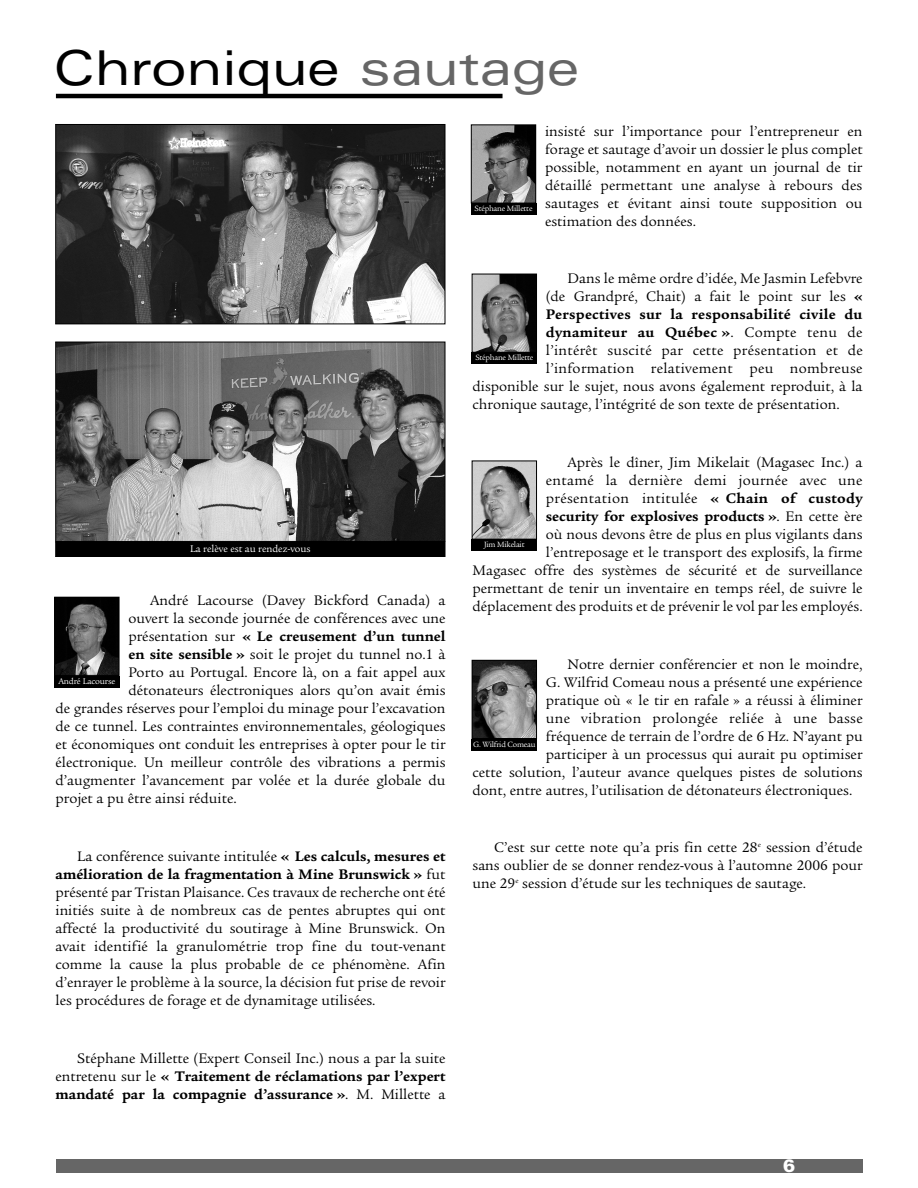
<style>
.page{position:relative;width:918px;height:1188px;background:#fff}
.page>*{position:absolute;margin:0;border:0;box-sizing:border-box;transform-origin:0 0}
.t1{font:expanded 48px "Univers";color:#000}
.t2{font:900 18px "Univers";color:#fff}
.t3{font:15px/18px "Legacy Serif";color:#000;text-align:justify}
.t4{font:15px "Legacy Serif";letter-spacing:.02em;color:#000}
.t5{font:700 15px "Legacy Serif";letter-spacing:.02em;color:#000}
.t6{font:700 15px "Legacy Serif";color:#000}
.t7{font:10.5px "Legacy Serif";letter-spacing:-.005em;color:#fff}
.t8{font:9px "Legacy Serif";letter-spacing:-.015em;color:#fff}
.t9{font:8.25px "Legacy Serif";letter-spacing:-.025em;color:#fff}
.s1{color:#666}
.s2{font-weight:400}
.s3{font-weight:700}
</style>
<div class="page">
<div style="left:56px;top:1159px;width:807px;height:13px;background:#666"></div>
<hr style="left:56px;top:94px;width:447px;height:4px;background:#000">
<img style="left:57px;top:126px;width:386px;height:196px">
<div style="left:55px;top:124px;width:390px;height:200px;border:1px solid #000"></div>
<img style="left:57px;top:344px;width:386px;height:196px">
<div style="left:55px;top:342px;width:390px;height:200px;border:1px solid #000"></div>
<div style="left:56px;top:542px;width:389px;height:14px;background:#000"></div>
<div style="left:55px;top:542px;width:390px;height:15px;border:1px solid #000"></div>
<img style="left:56px;top:599px;width:61px;height:75px">
<div style="left:54px;top:597px;width:65px;height:79px;border:1px solid #000"></div>
<div style="left:54px;top:676px;width:65px;height:12px;background:#000"></div>
<img style="left:473px;top:126px;width:61px;height:75px">
<div style="left:471px;top:124px;width:65px;height:79px;border:1px solid #000"></div>
<div style="left:471px;top:203px;width:65px;height:12px;background:#000"></div>
<img style="left:474px;top:276px;width:61px;height:75px">
<div style="left:472px;top:274px;width:65px;height:79px;border:1px solid #000"></div>
<div style="left:472px;top:352px;width:65px;height:12px;background:#000"></div>
<img style="left:474px;top:463px;width:61px;height:75px">
<div style="left:472px;top:461px;width:65px;height:79px;border:1px solid #000"></div>
<div style="left:472px;top:539px;width:65px;height:12px;background:#000"></div>
<img style="left:474px;top:662px;width:61px;height:75px">
<div style="left:472px;top:660px;width:65px;height:79px;border:1px solid #000"></div>
<div style="left:472px;top:739px;width:65px;height:12px;background:#000"></div>
<h1 class="t1" style="left:52px;top:40px;width:528px">Chronique <span class="s1">sautage</span></h1>
<p class="t9" style="left:475px;top:204px;width:59px">Stéphane Millette</p>
<p class="t3" style="left:545px;top:122px;width:319px">insisté sur l’importance pour l’entrepreneur en forage et sautage d’avoir un dossier le plus complet possible, notamment en ayant un journal de tir détaillé permettant une analyse à rebours des sautages et évitant ainsi toute supposition ou estimation des données.</p>
<p class="t7" style="left:190px;top:542px;width:122px">La relève est au rendez-vous</p>
<p class="t3" style="left:150px;top:592px;width:297px">André Lacourse (Davey Bickford Canada) a</p>
<p class="t3" style="left:128px;top:610px;width:319px">ouvert la seconde journée de conférences avec une</p>
<p class="t6" style="left:128px;top:628px;width:319px"><span class="s2">présentation sur</span> « Le creusement d’un tunnel</p>
<p class="t3" style="left:128px;top:646px;width:319px"><span class="s3">en site sensible »</span> soit le projet du tunnel no.1 à</p>
<p class="t3" style="left:128px;top:664px;width:319px">Porto au Portugal. Encore là, on a fait appel aux</p>
<p class="t3" style="left:128px;top:682px;width:319px">détonateurs électroniques alors qu’on avait émis</p>
<p class="t3" style="left:56px;top:700px;width:392px">de grandes réserves pour l’emploi du minage pour l’excavation</p>
<p class="t3" style="left:56px;top:718px;width:392px">de ce tunnel. Les contraintes environnementales, géologiques</p>
<p class="t3" style="left:56px;top:736px;width:392px">et économiques ont conduit les entreprises à opter pour le tir</p>
<p class="t3" style="left:56px;top:754px;width:392px">électronique. Un meilleur contrôle des vibrations a permis</p>
<p class="t3" style="left:56px;top:772px;width:392px">d’augmenter l’avancement par volée et la durée globale du</p>
<p class="t3" style="left:56px;top:790px;width:183px">projet a pu être ainsi réduite.</p>
<p class="t8" style="left:58px;top:676px;width:59px">André Lacourse</p>
<p class="t3" style="left:56px;top:847px;width:392px;text-indent:22px">La conférence suivante intitulée <span class="s3">« Les calculs, mesures et amélioration de la fragmentation à Mine Brunswick »</span> fut présenté par Tristan Plaisance. Ces travaux de recherche ont été initiés suite à de nombreux cas de pentes abruptes qui ont affecté la productivité du soutirage à Mine Brunswick. On avait identifié la granulométrie trop fine du tout-venant comme la cause la plus probable de ce phénomène. Afin d’enrayer le problème à la source, la décision fut prise de revoir les procédures de forage et de dynamitage utilisées.</p>
<p class="t3" style="left:56px;top:1049px;width:392px;text-indent:22px">Stéphane Millette (Expert Conseil Inc.) nous a par la suite entretenu sur le <span class="s3">« Traitement de réclamations par l’expert mandaté par la compagnie d’assurance »</span>. M. Millette a</p>
<p class="t3" style="left:568px;top:270px;width:297px">Dans le même ordre d’idée, Me Jasmin Lefebvre</p>
<p class="t3" style="left:546px;top:288px;width:318px">(de Grandpré, Chait) a fait le point sur les <span class="s3">«</span></p>
<p class="t5" style="left:546px;top:306px;width:318px">Perspectives sur la responsabilité civile du</p>
<p class="t5" style="left:546px;top:324px;width:318px">dynamiteur au Québec »<span class="s2">. Compte tenu de</span></p>
<p class="t4" style="left:546px;top:342px;width:318px">l’intérêt suscité par cette présentation et de</p>
<p class="t4" style="left:546px;top:360px;width:318px">l’information relativement peu nombreuse</p>
<p class="t3" style="left:472px;top:378px;width:392px">disponible sur le sujet, nous avons également reproduit, à la</p>
<p class="t3" style="left:472px;top:396px;width:369px">chronique sautage, l’intégrité de son texte de présentation.</p>
<p class="t9" style="left:475px;top:353px;width:59px">Stéphane Millette</p>
<p class="t3" style="left:472px;top:453px;width:392px;text-align:right">Après le dîner, Jim Mikelait (Magasec Inc.) a<br>entamé la dernière demi journée avec une présentation intitulée <span class="s3">« Chain of custody<br>security for explosives products »</span>. En cette ère<br>où nous devons être de plus en plus vigilants dans l’entreposage et le transport des explosifs, la firme<br>Magasec offre des systèmes de sécurité et de surveillance permettant de tenir un inventaire en temps réel, de suivre le déplacement des produits et de prévenir le vol par les employés.</p>
<p class="t9" style="left:484px;top:540px;width:42px">Jim Mikelait</p>
<p class="t3" style="left:568px;top:655px;width:297px">Notre dernier conférencier et non le moindre,</p>
<p class="t3" style="left:546px;top:673px;width:318px">G. Wilfrid Comeau nous a présenté une expérience</p>
<p class="t3" style="left:546px;top:691px;width:318px">pratique où « le tir en rafale » a réussi à éliminer</p>
<p class="t4" style="left:546px;top:709px;width:318px">une vibration prolongée reliée à une basse</p>
<p class="t3" style="left:546px;top:727px;width:318px">fréquence de terrain de l’ordre de 6 Hz. N’ayant pu</p>
<p class="t3" style="left:546px;top:745px;width:318px">participer à un processus qui aurait pu optimiser</p>
<p class="t3" style="left:472px;top:763px;width:392px">cette solution, l’auteur avance quelques pistes de solutions</p>
<p class="t3" style="left:472px;top:781px;width:381px">dont, entre autres, l’utilisation de détonateurs électroniques.</p>
<p class="t9" style="left:473px;top:739px;width:64px">G. Wilfrid Comeau</p>
<p class="t3" style="left:472px;top:839px;width:392px;text-indent:22px">C’est sur cette note qu’a pris fin cette 28<sup>e</sup> session d’étude sans oublier de se donner rendez-vous à l’automne 2006 pour une 29<sup>e</sup> session d’étude sur les techniques de sautage.</p>
<p class="t2" style="left:783px;top:1155px;width:14px">6</p>
</div>
